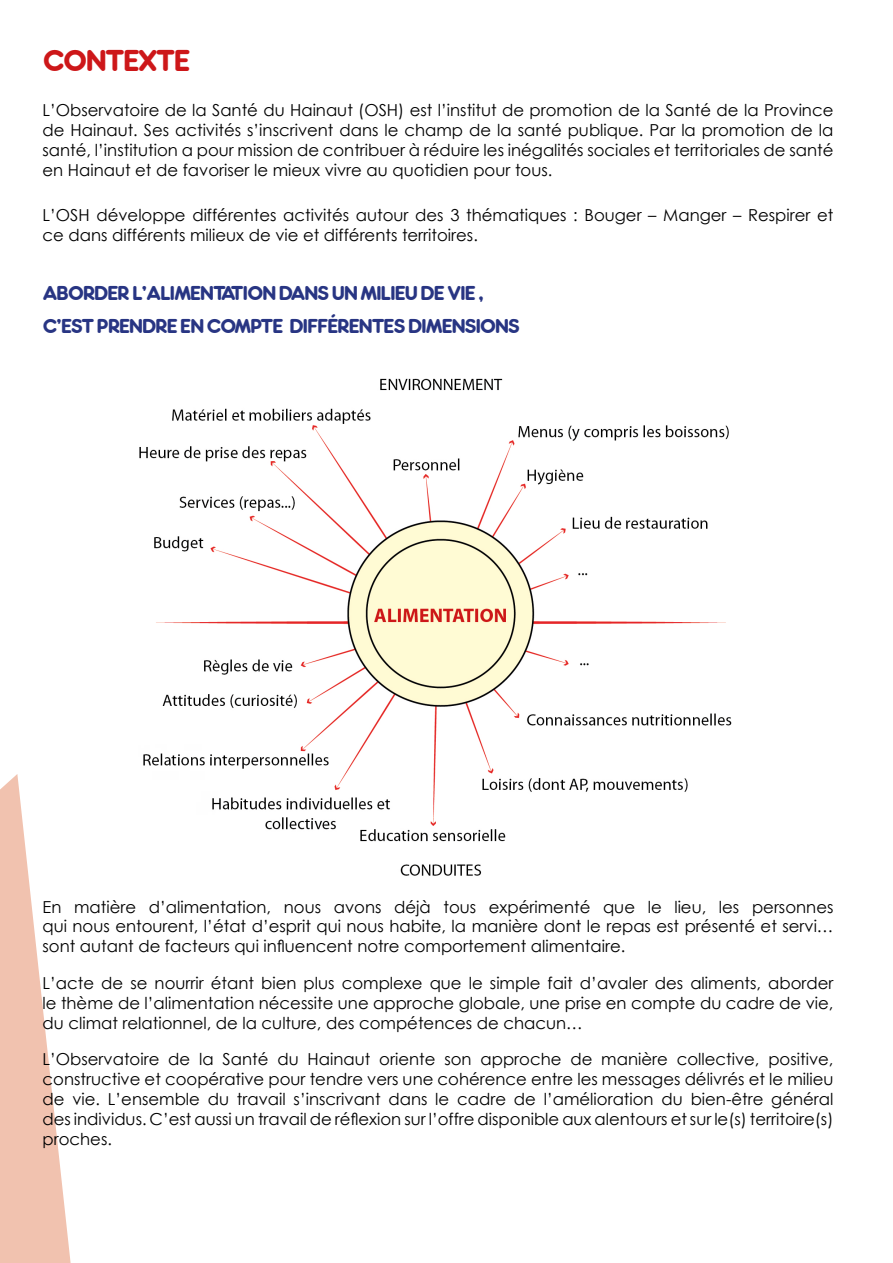
<style>
.page{position:relative;width:893px;height:1263px;background:#fff}
.page>*{position:absolute;margin:0;border:0;box-sizing:border-box;transform-origin:0 0}
.t1{font:27px "Allgemeine";color:#cd1719}
.t2{font:18px/33px "Allgemeine";color:#283583}
.t3{font:16.5px/19.8px "Century Gothic";color:#000;text-align:justify}
</style>
<div class="page">
<svg style="left:0;top:774px;width:71px;height:489px"></svg>
<img style="left:139px;top:378px;width:592px;height:498px">
<h1 class="t1" style="left:43px;top:41px;width:148px">CONTEXTE</h1>
<p class="t3" style="left:43px;top:100px;width:792px">L’Observatoire de la Santé du Hainaut (OSH) est l’institut de promotion de la Santé de la Province de Hainaut. Ses activités s’inscrivent dans le champ de la santé publique. Par la promotion de la santé, l’institution a pour mission de contribuer à réduire les inégalités sociales et territoriales de santé en Hainaut et de favoriser le mieux vivre au quotidien pour tous.</p>
<p class="t3" style="left:43px;top:205px;width:792px">L’OSH développe différentes activités autour des 3 thématiques : Bouger – Manger – Respirer et ce dans différents milieux de vie et différents territoires.</p>
<p class="t2" style="left:43px;top:276px;width:478px">ABORDER L’ALIMENTATION DANS UN MILIEU DE VIE ,<br>C’EST PRENDRE EN COMPTE DIFFÉRENTES DIMENSIONS</p>
<p class="t3" style="left:43px;top:896px;width:792px">En matière d’alimentation, nous avons déjà tous expérimenté que le lieu, les personnes qui nous entourent, l’état d’esprit qui nous habite, la manière dont le repas est présenté et servi… sont autant de facteurs qui influencent notre comportement alimentaire.</p>
<p class="t3" style="left:43px;top:973px;width:792px">L’acte de se nourrir étant bien plus complexe que le simple fait d’avaler des aliments, aborder le thème de l’alimentation nécessite une approche globale, une prise en compte du cadre de vie, du climat relationnel, de la culture, des compétences de chacun…</p>
<p class="t3" style="left:43px;top:1049px;width:792px">L’Observatoire de la Santé du Hainaut oriente son approche de manière collective, positive, constructive et coopérative pour tendre vers une cohérence entre les messages délivrés et le milieu de vie. L’ensemble du travail s’inscrivant dans le cadre de l’amélioration du bien-être général des individus. C’est aussi un travail de réflexion sur l’offre disponible aux alentours et sur le(s) territoire(s) proches.</p>
</div>
